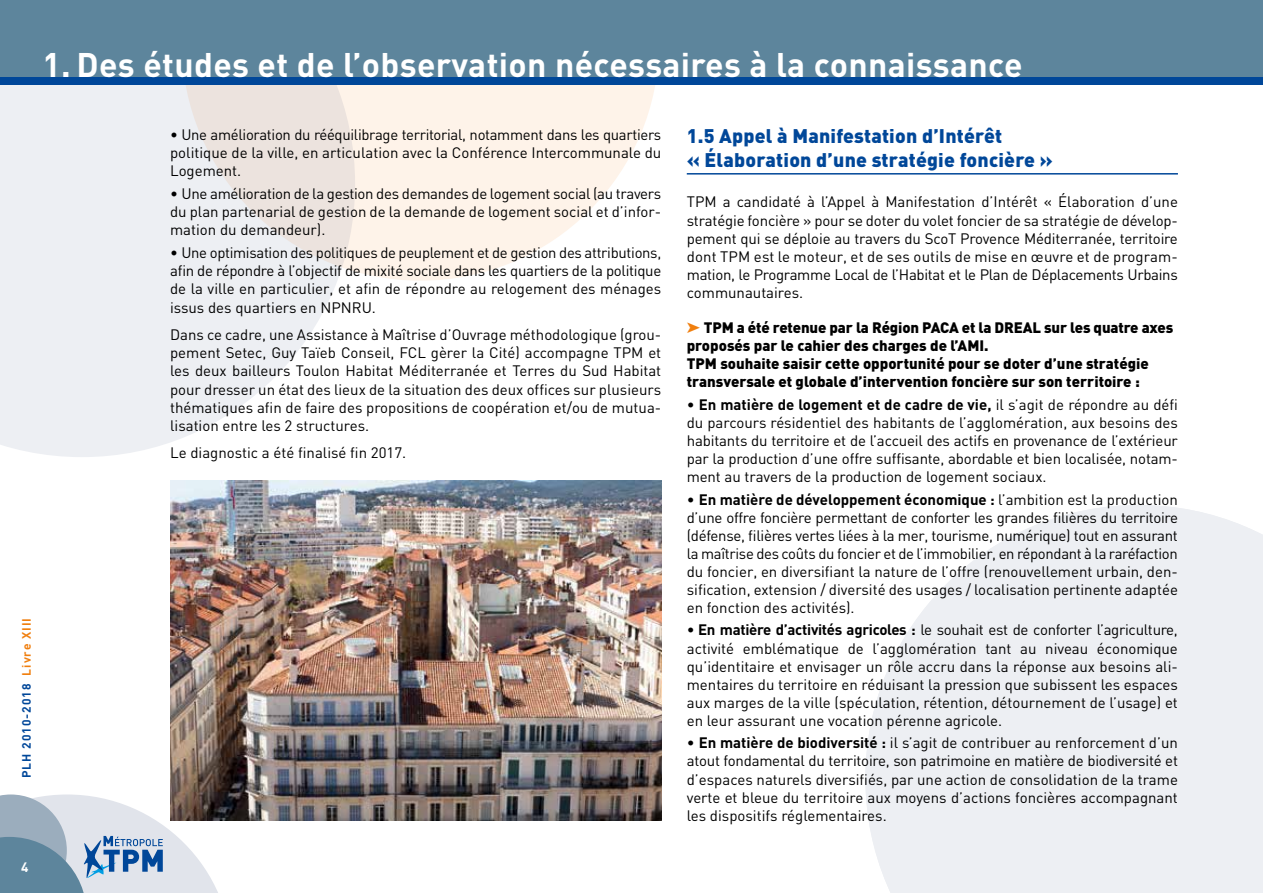
<style>
.page{position:relative;width:1263px;height:893px;background:#fff}
.page>*{position:absolute;margin:0;border:0;box-sizing:border-box;transform-origin:0 0}
.t1{font:700 33.75px "DIN";letter-spacing:.01em;color:#fff}
.t2{font:900 19.5px/23.5px "DIN";letter-spacing:.01em;color:#004799}
.t3{font:15px/18.1px "DIN";color:#000;text-align:justify}
.t4{font:900 15px/18.1px "DIN";color:#000}
.t5{font:700 13.5px "DIN";color:#fff}
.t6{font:700 12px "DIN";letter-spacing:.08em;color:#004799}
.s1{color:#f07f0f}
.s2{font-weight:700}
</style>
<div class="page">
<svg style="left:355px;top:85px;width:300px;height:196px;fill:#fef3e9"></svg>
<svg style="left:865px;top:505px;width:398px;height:388px;fill:#edeff3"></svg>
<svg style="left:0;top:85px;width:355px;height:372px;fill:#edeff3"></svg>
<svg style="left:0;top:794px;width:218px;height:99px"></svg>
<div style="left:0;top:0;width:1263px;height:85px;background:#5d859c"></div>
<div style="left:0;top:77px;width:1263px;height:8px;background:#004799"></div>
<hr style="left:687px;top:173px;width:491px;height:2px;background:#004799">
<img style="left:170px;top:480px;width:491px;height:341px">
<h1 class="t1" style="left:43px;top:44px;width:981px">1. Des études et de l’observation nécessaires à la connaissance</h1>
<p class="t6" style="left:19px;top:778px;width:162px;rotate:-90deg">PLH 2010-2018 <span class="s1">Livre XIII</span></p>
<p class="t5" style="left:21px;top:859px;width:9px">4</p>
<p class="t3" style="left:170px;top:125px;width:493px">• Une amélioration du rééquilibrage territorial, notamment dans les quartiers politique de la ville, en articulation avec la Conférence Intercommunale du Logement.</p>
<p class="t3" style="left:170px;top:184px;width:493px">• Une amélioration de la gestion des demandes de logement social (au travers du plan partenarial de gestion de la demande de logement social et d’infor&shy;mation du demandeur).</p>
<p class="t3" style="left:170px;top:243px;width:493px">• Une optimisation des politiques de peuplement et de gestion des attributions, afin de répondre à l’objectif de mixité sociale dans les quartiers de la politique de la ville en particulier, et afin de répondre au relogement des ménages issus des quartiers en NPNRU.</p>
<p class="t3" style="left:170px;top:325px;width:493px">Dans ce cadre, une Assistance à Maîtrise d’Ouvrage méthodologique (grou&shy;pement Setec, Guy Taïeb Conseil, FCL gèrer la Cité) accompagne TPM et les deux bailleurs Toulon Habitat Méditerranée et Terres du Sud Habitat pour dresser un état des lieux de la situation des deux offices sur plusieurs thématiques afin de faire des propositions de coopération et/ou de mutua&shy;lisation entre les 2 structures.</p>
<p class="t3" style="left:170px;top:443px;width:238px">Le diagnostic a été finalisé fin 2017.</p>
<h2 class="t2" style="left:687px;top:124px;width:368px">1.5 Appel à Manifestation d’Intérêt<br>« Élaboration d’une stratégie foncière »</h2>
<p class="t3" style="left:687px;top:193px;width:493px">TPM a candidaté à l’Appel à Manifestation d’Intérêt « Élaboration d’une stratégie foncière » pour se doter du volet foncier de sa stratégie de dévelop&shy;pement qui se déploie au travers du ScoT Provence Méditerranée, territoire dont TPM est le moteur, et de ses outils de mise en œuvre et de program&shy;mation, le Programme Local de l’Habitat et le Plan de Déplacements Urbains communautaires.</p>
<p class="t4" style="left:687px;top:319px;width:488px;text-indent:17px">TPM a été retenue par la Région PACA et la DREAL sur les quatre axes proposés par le cahier des charges de l’AMI.<br>TPM souhaite saisir cette opportunité pour se doter d’une stratégie transversale et globale d’intervention foncière sur son territoire :</p>
<p class="t3" style="left:687px;top:395px;width:493px">• <span class="s2">En matière de logement et de cadre de vie,</span> il s’agit de répondre au défi du parcours résidentiel des habitants de l’agglomération, aux besoins des habitants du territoire et de l’accueil des actifs en provenance de l’extérieur par la production d’une offre suffisante, abordable et bien localisée, notam&shy;ment au travers de la production de logement sociaux.</p>
<p class="t3" style="left:687px;top:490px;width:493px">• <span class="s2">En matière de développement économique :</span> l’ambition est la production d’une offre foncière permettant de conforter les grandes filières du territoire (défense, filières vertes liées à la mer, tourisme, numérique) tout en assurant la maîtrise des coûts du foncier et de l’immobilier, en répondant à la raréfaction du foncier, en diversifiant la nature de l’offre (renouvellement urbain, den&shy;sification, extension / diversité des usages / localisation pertinente adaptée en fonction des activités).</p>
<p class="t3" style="left:687px;top:621px;width:493px">• <span class="s2">En matière d’activités agricoles :</span> le souhait est de conforter l’agriculture, activité emblématique de l’agglomération tant au niveau économique qu’identitaire et envisager un rôle accru dans la réponse aux besoins ali&shy;mentaires du territoire en réduisant la pression que subissent les espaces aux marges de la ville (spéculation, rétention, détournement de l’usage) et en leur assurant une vocation pérenne agricole.</p>
<p class="t3" style="left:687px;top:734px;width:493px">• <span class="s2">En matière de biodiversité :</span> il s’agit de contribuer au renforcement d’un atout fondamental du territoire, son patrimoine en matière de biodiversité et d’espaces naturels diversifiés, par une action de consolidation de la trame verte et bleue du territoire aux moyens d’actions foncières accompagnant les dispositifs réglementaires.</p>
</div>
